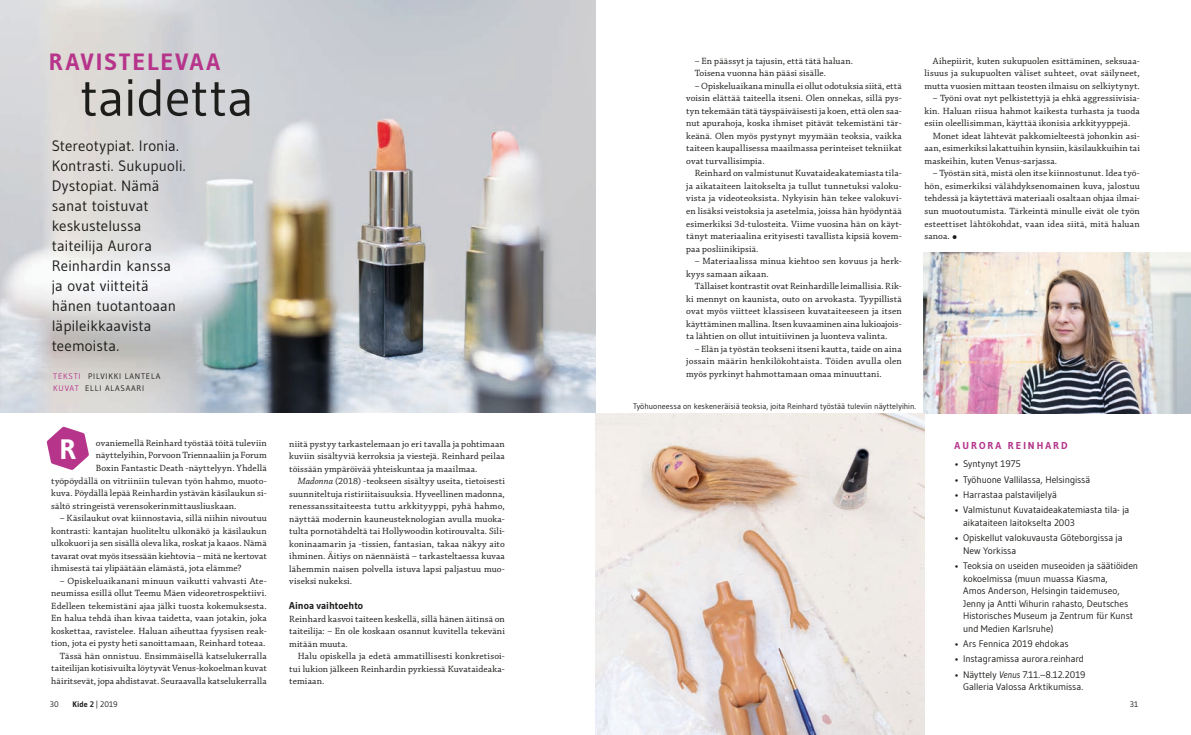
<style>
.page{position:relative;width:1191px;height:735px;background:#fff}
.page>*{position:absolute;margin:0;border:0;box-sizing:border-box;transform-origin:0 0}
.t1{font:52.2px "Gudea";color:#1d1d1b}
.t2{font:48px "Chaparral Pro";color:#fff}
.t3{font:700 28px "Gudea";color:#fff}
.t4{font:700 23.5px "Gudea";letter-spacing:.09em;color:#b6358b}
.t5{font:15px/20px "Gudea";letter-spacing:.005em;color:#1d1d1b}
.t6{font:700 10px "Gudea";color:#1d1d1b}
.t7{font:700 10px "Gudea";letter-spacing:.2em;color:#b6358b}
.t8{font:9.5px/12.5px "Chaparral Pro";letter-spacing:.02em;color:#1d1d1b;text-align:justify}
.t9{font:9.5px/12.5px "Gudea";letter-spacing:-.005em;color:#1d1d1b}
.t10{font:8px "Gudea";letter-spacing:.005em;color:#1d1d1b}
.t11{font:8px/12px "Gudea";letter-spacing:.1em;color:#1d1d1b}
.t12{font:700 8px "Gudea";color:#1d1d1b}
.s1{color:#b6358b}
.s2{font-style:italic}
.s3{font-size:19px}
.s4{font-weight:400}
</style>
<div class="page">
<img style="left:923px;top:252px;width:268px;height:161px">
<img style="left:0;top:0;width:595px;height:412px">
<svg style="left:47px;top:426px;width:42px;height:44px"></svg>
<img style="left:595px;top:413px;width:329px;height:321px">
<h3 class="t4" style="left:49px;top:47px;width:173px">RAVISTELEVAA</h3>
<h1 class="t1" style="left:80px;top:65px;width:176px">taidetta</h1>
<h3 class="t5" style="left:52px;top:135px;width:135px">Stereotypiat. Ironia.<br>Kontrasti. Sukupuoli.<br>Dystopiat. Nämä sanat toistuvat keskustelussa taiteilija Aurora<br>Reinhardin kanssa ja ovat viitteitä hänen tuotantoaan läpileikkaavista teemoista.</h3>
<p class="t11" style="left:53px;top:369px;width:109px"><span class="s1">TEKSTI</span> PILVIKKI LANTELA<br><span class="s1">KUVAT</span> ELLI ALASAARI</p>
<h3 class="t3" style="left:59px;top:431px;width:18px">R</h3>
<p class="t8" style="left:96px;top:437px;width:172px">ovaniemellä Reinhard työstää töitä tuleviin</p>
<p class="t8" style="left:96px;top:449px;width:172px">näyttelyihin, Porvoon Triennaaliin ja Forum</p>
<p class="t8" style="left:96px;top:462px;width:172px">Boxin Fantastic Death -näyttelyyn. Yhdellä</p>
<p class="t8" style="left:51px;top:474px;width:217px">työpöydällä on vitriiniin tulevan työn hahmo, muoto-</p>
<p class="t8" style="left:51px;top:487px;width:217px">kuva. Pöydällä lepää Reinhardin ystävän käsilaukun si-</p>
<p class="t8" style="left:51px;top:499px;width:187px">sältö stringeistä verensokerinmittausliuskaan.</p>
<p class="t8" style="left:51px;top:512px;width:217px;text-indent:9px">– Käsilaukut ovat kiinnostavia, sillä niihin nivoutuu kontrasti: kantajan huoliteltu ulkonäkö ja käsilaukun ulkokuori ja sen sisällä oleva lika, roskat ja kaaos. Nämä tavarat ovat myös itsessään kiehtovia – mitä ne kertovat ihmisestä tai ylipäätään elämästä, jota elämme?</p>
<p class="t8" style="left:51px;top:574px;width:217px;text-align:right">– Opiskeluaikanani minuun vaikutti vahvasti Ate&shy;neumissa esillä ollut Teemu Mäen videoretrospektiivi.<br>Edelleen tekemistäni ajaa jälki tuosta kokemuksesta.<br>En halua tehdä ihan kivaa taidetta, vaan jotakin, joka koskettaa, ravistelee. Haluan aiheuttaa fyysisen reak&shy;tion, jota ei pysty heti sanoittamaan, Reinhard toteaa.<br>Tässä hän onnistuu. Ensimmäisellä katselukerralla taiteilijan kotisivuilta löytyvät Venus-kokoelman kuvat häiritsevät, jopa ahdistavat. Seuraavalla katselukerralla</p>
<h2 class="t2" style="left:57px;top:429px;width:40px">m</h2>
<p class="t8" style="left:289px;top:437px;width:217px">niitä pystyy tarkastelemaan jo eri tavalla ja pohtimaan kuviin sisältyviä kerroksia ja viestejä. Reinhard peilaa töissään ympäröivää yhteiskuntaa ja maailmaa.</p>
<p class="t8" style="left:289px;top:475px;width:217px;text-indent:9px"><span class="s2">Madonna</span> (2018) -teokseen sisältyy useita, tietoisesti suunniteltuja ristiriitaisuuksia. Hyveellinen madonna, renessanssitaiteesta tuttu arkkityyppi, pyhä hahmo, näyttää modernin kauneusteknologian avulla muoka&shy;tulta pornotähdeltä tai Hollywoodin kotirouvalta. Sili&shy;koninaamarin ja -tissien, fantasian, takaa näkyy aito ihminen. Äitiys on näennäistä – tarkasteltaessa kuvaa lähemmin naisen polvella istuva lapsi paljastuu muo&shy;viseksi nukeksi.</p>
<p class="t6" style="left:289px;top:599px;width:75px">Ainoa vaihtoehto</p>
<p class="t8" style="left:289px;top:612px;width:217px">Reinhard kasvoi taiteen keskellä, sillä hänen äitinsä on taiteilija: – En ole koskaan osannut kuvitella tekeväni mitään muuta.</p>
<p class="t8" style="left:289px;top:649px;width:217px;text-indent:9px">Halu opiskella ja edetä ammatillisesti konkretisoi&shy;tui lukion jälkeen Reinhardin pyrkiessä Kuvataideaka&shy;temiaan.</p>
<p class="t8" style="left:694px;top:55px;width:160px">– En päässyt ja tajusin, että tätä haluan.<br>Toisena vuonna hän pääsi sisälle.</p>
<p class="t8" style="left:686px;top:80px;width:217px;text-indent:9px">– Opiskeluaikana minulla ei ollut odotuksia siitä, että voisin elättää taiteella itseni. Olen onnekas, sillä pys&shy;tyn tekemään tätä täyspäiväisesti ja koen, että olen saa&shy;nut apurahoja, koska ihmiset pitävät tekemistäni tär&shy;keänä. Olen myös pystynyt myymään teoksia, vaikka taiteen kaupallisessa maailmassa perinteiset tekniikat ovat turvallisimpia.</p>
<p class="t8" style="left:686px;top:167px;width:217px;text-indent:9px">Reinhard on valmistunut Kuvataideakatemiasta tila&shy;ja aikataiteen laitokselta ja tullut tunnetuksi valoku&shy;vista ja videoteoksista. Nykyisin hän tekee valokuvi&shy;en lisäksi veistoksia ja asetelmia, joissa hän hyödyntää esimerkiksi 3d-tulosteita. Viime vuosina hän on käyt&shy;tänyt materiaalina erityisesti tavallista kipsiä kovem&shy;paa posliinikipsiä.</p>
<p class="t8" style="left:686px;top:255px;width:217px;text-indent:9px">– Materiaalissa minua kiehtoo sen kovuus ja herk&shy;kyys samaan aikaan.</p>
<p class="t8" style="left:686px;top:280px;width:217px;text-indent:9px">Tällaiset kontrastit ovat Reinhardille leimallisia. Rik&shy;ki mennyt on kaunista, outo on arvokasta. Tyypillistä ovat myös viitteet klassiseen kuvataiteeseen ja itsen käyttäminen mallina. Itsen kuvaaminen aina lukioajois&shy;ta lähtien on ollut intuitiivinen ja luonteva valinta.</p>
<p class="t8" style="left:686px;top:342px;width:217px;text-indent:9px">– Elän ja työstän teokseni itseni kautta, taide on aina jossain määrin henkilökohtaista. Töiden avulla olen myös pyrkinyt hahmottamaan omaa minuuttani.</p>
<p class="t8" style="left:924px;top:55px;width:217px;text-indent:9px">Aihepiirit, kuten sukupuolen esittäminen, seksuaa&shy;lisuus ja sukupuolten väliset suhteet, ovat säilyneet, mutta vuosien mittaan teosten ilmaisu on selkiytynyt.</p>
<p class="t8" style="left:924px;top:92px;width:217px;text-indent:9px">– Työni ovat nyt pelkistettyjä ja ehkä aggressiivisia&shy;kin. Haluan riisua hahmot kaikesta turhasta ja tuoda esiin oleellisimman, käyttää ikonisia arkkityyppejä.</p>
<p class="t8" style="left:924px;top:130px;width:217px;text-indent:9px">Monet ideat lähtevät pakkomielteestä johonkin asi&shy;aan, esimerkiksi lakattuihin kynsiin, käsilaukkuihin tai maskeihin, kuten Venus-sarjassa.</p>
<p class="t8" style="left:924px;top:167px;width:217px;text-indent:9px">– Työstän sitä, mistä olen itse kiinnostunut. Idea työ&shy;hön, esimerkiksi välähdyksenomainen kuva, jalostuu tehdessä ja käytettävä materiaali osaltaan ohjaa ilmai&shy;sun muotoutumista. Tärkeintä minulle eivät ole työn esteettiset lähtökohdat, vaan idea siitä, mitä haluan sanoa. <span class="s3">•</span></p>
<p class="t10" style="left:633px;top:401px;width:284px">Työhuoneessa on keskeneräisiä teoksia, joita Reinhard työstää tuleviin näyttelyihin.</p>
<p class="t7" style="left:954px;top:439px;width:114px">AURORA REINHARD</p>
<p class="t9" style="left:954px;top:457px;width:68px">• Syntynyt 1975</p>
<p class="t9" style="left:954px;top:473px;width:137px">• Työhuone Vallilassa, Helsingissä</p>
<p class="t9" style="left:954px;top:488px;width:104px">• Harrastaa palstaviljelyä</p>
<p class="t9" style="left:963px;top:503px;width:168px;text-indent:-9px">• Valmistunut Kuvataideakatemiasta tila- ja aikataiteen laitokselta 2003</p>
<p class="t9" style="left:963px;top:531px;width:161px;text-indent:-9px">• Opiskellut valokuvausta Göteborgissa ja<br>New Yorkissa</p>
<p class="t9" style="left:963px;top:559px;width:177px;text-indent:-9px">• Teoksia on useiden museoiden ja säätiöiden kokoelmissa (muun muassa Kiasma,<br>Amos Anderson, Helsingin taidemuseo, Jenny ja Antti Wihurin rahasto, Deutsches Historisches Museum ja Zentrum für Kunst und Medien Karlsruhe)</p>
<p class="t9" style="left:954px;top:637px;width:115px">• Ars Fennica 2019 ehdokas</p>
<p class="t9" style="left:954px;top:652px;width:131px">• Instagramissa aurora.reinhard</p>
<p class="t9" style="left:954px;top:667px;width:132px;text-align:right">• Näyttely <span class="s2">Venus</span> 7.11.–8.12.2019<br>Galleria Valossa Arktikumissa.</p>
<p class="t10" style="left:50px;top:698px;width:10px">30</p>
<p class="t12" style="left:73px;top:698px;width:47px">Kide 2 <span class="s4">| 2019</span></p>
<p class="t10" style="left:1129px;top:698px;width:10px">31</p>
</div>
